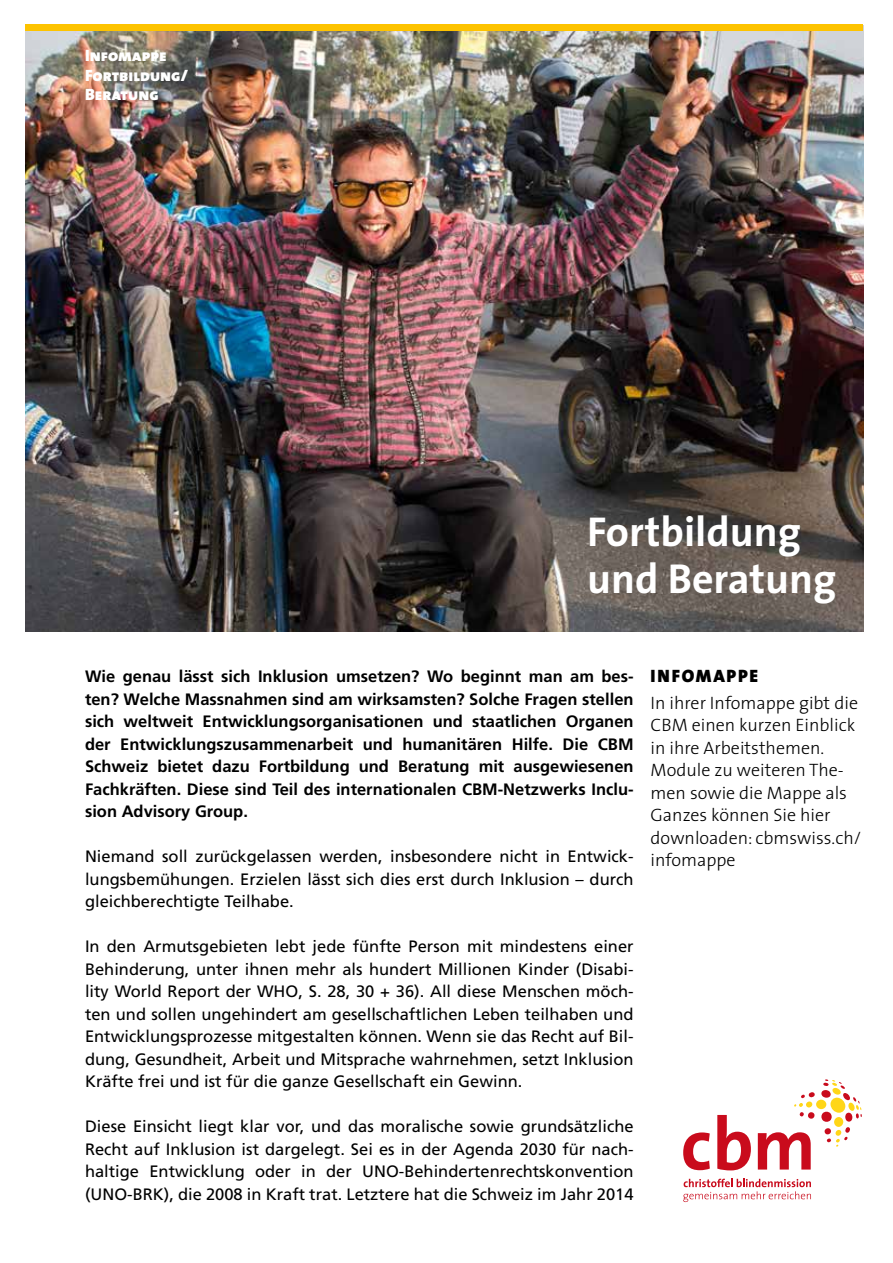
<style>
.page{position:relative;width:893px;height:1263px;background:#fff}
.page>*{position:absolute;margin:0;border:0;box-sizing:border-box;transform-origin:0 0}
.t1{font:700 42px/46.5px "The Sans";color:#fff}
.t2{font:300 18px/22.5px "The Sans";color:#000}
.t3{font:18px "The Sans Black Caps";letter-spacing:.09em;color:#000}
.t4{font:16.5px/22.5px "Frutiger LT Std";color:#000;text-align:justify}
.t5{font:700 16.5px/22.5px "Frutiger LT Std";color:#000;text-align:justify}
.t6{font:16.5px/19.8px "The Sans Black Caps";color:#fff}
</style>
<div class="page">
<img style="left:26px;top:31px;width:837px;height:600px">
<div style="left:26px;top:24px;width:837px;height:7px;background:#fdc300"></div>
<svg style="left:683px;top:1132px;width:27px;height:38px"></svg>
<svg style="left:717px;top:1115px;width:34px;height:55px"></svg>
<svg style="left:758px;top:1132px;width:53px;height:37px"></svg>
<svg style="left:683px;top:1179px;width:128px;height:23px"></svg>
<div style="left:816px;top:1100px;width:10px;height:9px;background:#ffd618;border-radius:50%"></div>
<svg style="left:794px;top:1092px;width:21px;height:27px"></svg>
<svg style="left:821px;top:1079px;width:41px;height:68px"></svg>
<p class="t6" style="left:85px;top:45px;width:104px">Infomappe<br>Fortbildung/<br>Beratung</p>
<h1 class="t1" style="left:587px;top:508px;width:251px">Fortbildung und Beratung</h1>
<p class="t5" style="left:85px;top:665px;width:550px">Wie genau lässt sich Inklusion umsetzen? Wo beginnt man am bes&shy;ten? Welche Massnahmen sind am wirksamsten? Solche Fragen stellen sich weltweit Entwicklungsorganisationen und staatlichen Organen der Entwicklungszusammenarbeit und humanitären Hilfe. Die CBM Schweiz bietet dazu Fortbildung und Beratung mit ausgewiesenen Fachkräften. Diese sind Teil des internationalen CBM-Netzwerks Inclu&shy;sion Advisory Group.</p>
<p class="t4" style="left:85px;top:845px;width:550px">Niemand soll zurückgelassen werden, insbesondere nicht in Entwick&shy;lungsbemühungen. Erzielen lässt sich dies erst durch Inklusion – durch gleichberechtigte Teilhabe.</p>
<p class="t4" style="left:85px;top:935px;width:550px">In den Armutsgebieten lebt jede fünfte Person mit mindestens einer Behinderung, unter ihnen mehr als hundert Millionen Kinder (Disabi&shy;lity World Report der WHO, S. 28, 30 + 36). All diese Menschen möch&shy;ten und sollen ungehindert am gesellschaftlichen Leben teilhaben und Entwicklungsprozesse mitgestalten können. Wenn sie das Recht auf Bil&shy;dung, Gesundheit, Arbeit und Mitsprache wahrnehmen, setzt Inklusion Kräfte frei und ist für die ganze Gesellschaft ein Gewinn.</p>
<p class="t4" style="left:85px;top:1115px;width:550px">Diese Einsicht liegt klar vor, und das moralische sowie grundsätzliche Recht auf Inklusion ist dargelegt. Sei es in der Agenda 2030 für nach&shy;haltige Entwicklung oder in der UNO-Behindertenrechtskonvention (UNO-BRK), die 2008 in Kraft trat. Letztere hat die Schweiz im Jahr 2014</p>
<p class="t3" style="left:651px;top:660px;width:109px">INFOMAPPE</p>
<p class="t2" style="left:651px;top:691px;width:212px">In ihrer Infomappe gibt die<br>CBM einen kurzen Einblick in ihre Arbeitsthemen.<br>Module zu weiteren The&shy;men sowie die Mappe als<br>Ganzes können Sie hier downloaden: cbmswiss.ch/ infomappe</p>
</div>
